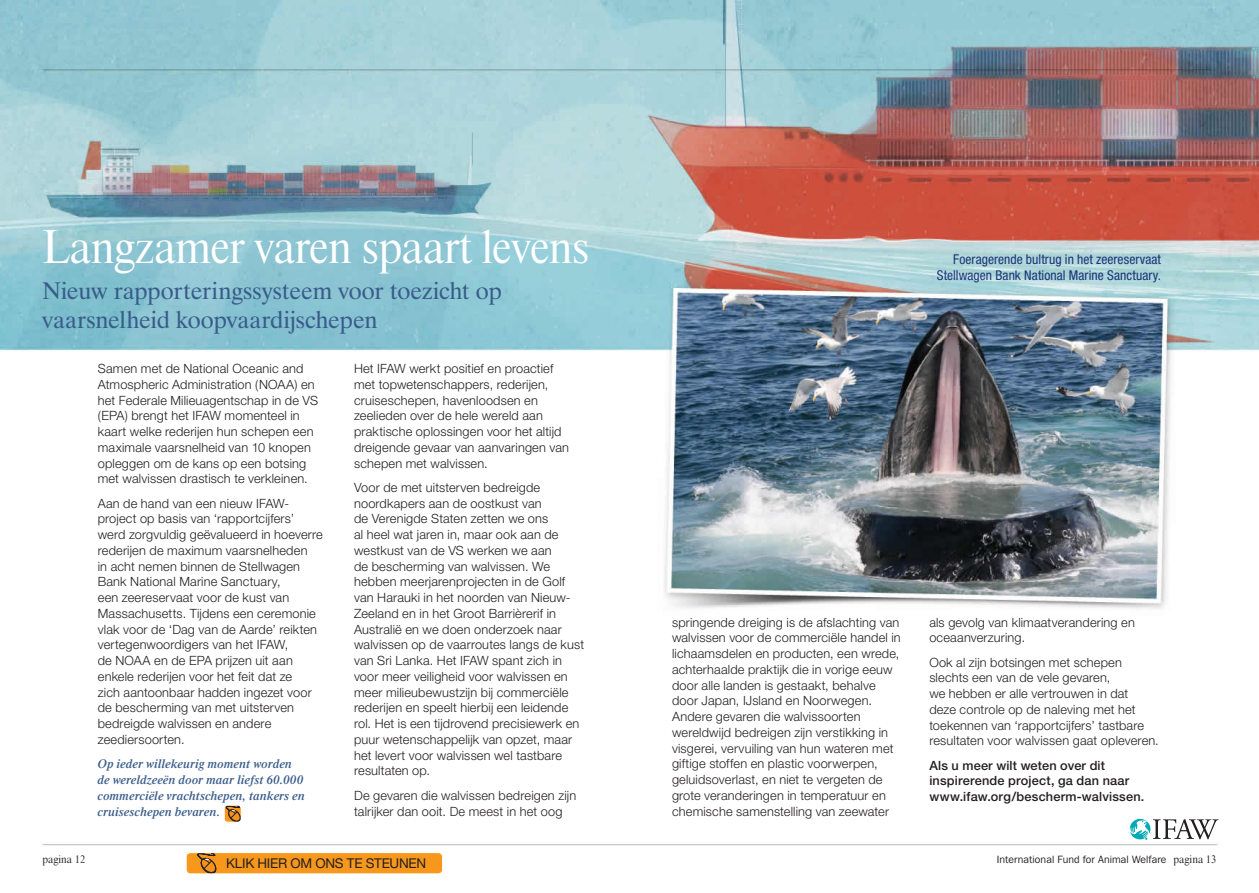
<style>
.page{position:relative;width:1259px;height:893px;background:#fff}
.page>*{position:absolute;margin:0;border:0;box-sizing:border-box;transform-origin:0 0}
.Artical_main_title{font:44.4px "Dutch 801 BT Roman Headline";letter-spacing:-.02em;color:#fff}
.Body_copy_sub_headin{font:24px/28px "Dutch 801 BT";letter-spacing:-.01em;color:#395c8b}
.t1{font:condensed 13.5px/16.5px "Helvetica Neue";letter-spacing:.005em;color:#253f8e;text-align:right}
.Body_copy_Light{font:13.5px "Helvetica Neue";letter-spacing:-.02em;color:#231f20}
.Body_copy_NEW{font:300 12.75px/15.8px "Helvetica Neue";letter-spacing:.015em;color:#231f20}
.Body_copy_NEW-2{font:italic 600 12.75px/15.8px "Dutch 801 BT";letter-spacing:.02em;color:#395c8b}
.Body_copy_NEW-3{font:500 12.75px/15.8px "Helvetica Neue";letter-spacing:.015em;color:#231f20}
.Page_folio_Right{font:10.5px "Franklin Gothic IT Cby BT";letter-spacing:.01em;color:#231f20}
.t2{font:10.5px "Dutch 801 BT Roman Headline";color:#231f20}
.s1{font-family:"Dutch 801 BT Roman Headline"}
</style>
<div class="page">
<img style="left:0;top:0;width:1259px;height:846px">
<svg style="left:1129px;top:818px;width:89px;height:22px"></svg>
<div style="left:186px;top:853px;width:256px;height:21px;background:#f7981d;border-radius:4px"></div>
<svg style="left:197px;top:854px;width:19px;height:18px"></svg>
<div style="left:186px;top:852px;width:257px;height:22px;border:1px solid #fff;border-radius:4px"></div>
<svg style="left:226px;top:805px;width:15px;height:17px"></svg>
<div style="left:224px;top:805px;width:17px;height:17px;border:1px solid #fff;border-radius:3px"></div>
<p class="Artical_main_title" style="left:43px;top:220px;width:549px">Langzamer varen spaart levens</p>
<p class="Body_copy_sub_headin" style="left:43px;top:277px;width:461px">Nieuw rapporteringssysteem voor toezicht op vaarsnelheid koopvaardijschepen</p>
<p class="Body_copy_NEW" style="left:98px;top:360px;width:222px">Samen met de National Oceanic and Atmospheric Administration (NOAA) en het Federale Milieuagentschap in de VS (EPA) brengt het IFAW momenteel in kaart welke rederijen hun schepen een maximale vaarsnelheid van 10 knopen opleggen om de kans op een botsing met walvissen drastisch te verkleinen.</p>
<p class="Body_copy_NEW" style="left:98px;top:495px;width:226px">Aan de hand van een nieuw IFAW&shy;project op basis van ‘rapportcijfers’ werd zorgvuldig geëvalueerd in hoeverre rederijen de maximum vaarsnelheden<br>in acht nemen binnen de Stellwagen Bank National Marine Sanctuary,<br>een zeereservaat voor de kust van Massachusetts. Tijdens een ceremonie vlak voor de ‘Dag van de Aarde’ reikten vertegenwoordigers van het IFAW,<br>de NOAA en de EPA prijzen uit aan enkele rederijen voor het feit dat ze<br>zich aantoonbaar hadden ingezet voor de bescherming van met uitsterven bedreigde walvissen en andere zeediersoorten.</p>
<p class="Body_copy_NEW-2" style="left:98px;top:756px;width:209px">Op ieder willekeurig moment worden de wereldzeeën door maar liefst 60.000 commerciële vrachtschepen, tankers en cruiseschepen bevaren.</p>
<p class="Body_copy_NEW" style="left:354px;top:360px;width:216px">Het IFAW werkt positief en proactief met topwetenschappers, rederijen, cruiseschepen, havenloodsen en zeelieden over de hele wereld aan praktische oplossingen voor het altijd dreigende gevaar van aanvaringen van schepen met walvissen.</p>
<p class="Body_copy_NEW" style="left:354px;top:479px;width:231px">Voor de met uitsterven bedreigde noordkapers aan de oostkust van<br>de Verenigde Staten zetten we ons<br>al heel wat jaren in, maar ook aan de westkust van de VS werken we aan<br>de bescherming van walvissen. We hebben meerjarenprojecten in de Golf van Harauki in het noorden van Nieuw-Zeeland en in het Groot Barrièrerif in Australië en we doen onderzoek naar walvissen op de vaarroutes langs de kust van Sri Lanka. Het IFAW spant zich in voor meer veiligheid voor walvissen en meer milieubewustzijn bij commerciële rederijen en speelt hierbij een leidende rol. Het is een tijdrovend precisiewerk en puur wetenschappelijk van opzet, maar het levert voor walvissen wel tastbare resultaten op.</p>
<p class="Body_copy_NEW" style="left:354px;top:787px;width:224px">De gevaren die walvissen bedreigen zijn talrijker dan ooit. De meest in het oog</p>
<p class="t1" style="left:936px;top:251px;width:226px">Foeragerende bultrug in het zeereservaat<br>Stellwagen Bank National Marine Sanctuary.</p>
<p class="Body_copy_NEW" style="left:672px;top:614px;width:230px">springende dreiging is de afslachting van walvissen voor de commerciële handel in lichaamsdelen en producten, een wrede, achterhaalde praktijk die in vorige eeuw door alle landen is gestaakt, behalve door Japan, IJsland en Noorwegen.<br>Andere gevaren die walvissoorten wereldwijd bedreigen zijn verstikking in visgerei, vervuiling van hun wateren met giftige stoffen en plastic voorwerpen, geluidsoverlast, en niet te vergeten de grote veranderingen in temperatuur en chemische samenstelling van zeewater</p>
<p class="Body_copy_NEW" style="left:929px;top:614px;width:207px">als gevolg van klimaatverandering en oceaanverzuring.</p>
<p class="Body_copy_NEW" style="left:929px;top:654px;width:231px">Ook al zijn botsingen met schepen slechts een van de vele gevaren,<br>we hebben er alle vertrouwen in dat<br>deze controle op de naleving met het toekennen van ‘rapportcijfers’ tastbare resultaten voor walvissen gaat opleveren.</p>
<p class="Body_copy_NEW-3" style="left:929px;top:757px;width:216px">Als u meer wilt weten over dit inspirerende project, ga dan naar www.ifaw.org/bescherm-walvissen.</p>
<p class="t2" style="left:43px;top:853px;width:44px">pagina 12</p>
<p class="Page_folio_Right" style="left:997px;top:853px;width:221px">International Fund for Animal Welfare <span class="s1">pagina 13</span></p>
<p class="Body_copy_Light" style="left:226px;top:855px;width:202px">KLIK HIER OM ONS TE STEUNEN</p>
</div>
